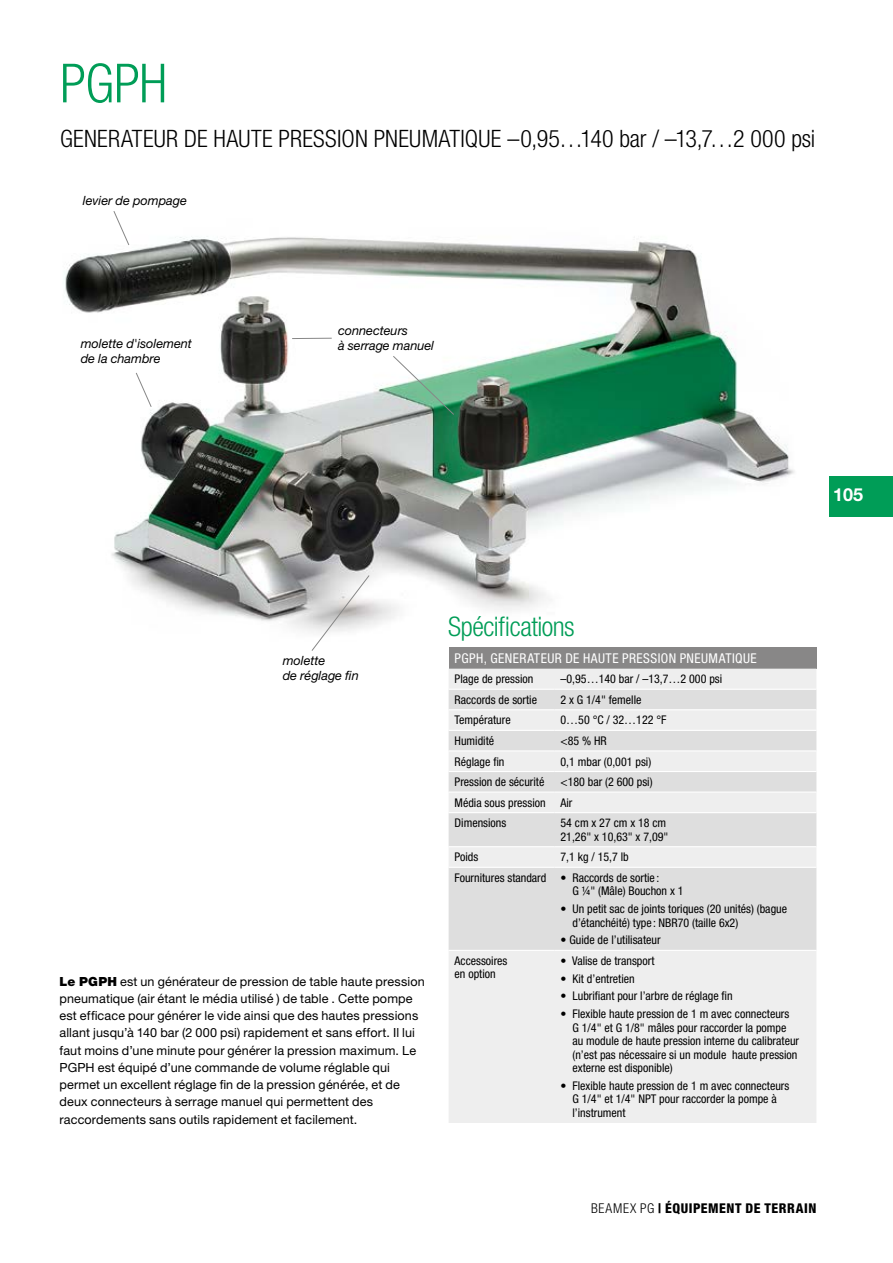
<style>
.page{position:relative;width:893px;height:1263px;background:#fff}
.page>*{position:absolute;margin:0;border:0;box-sizing:border-box;transform-origin:0 0}
.t1{font:300 condensed 54px "Helvetica Neue LT Std";color:#009d57}
.t2{font:300 condensed 27px "Helvetica Neue LT Std";letter-spacing:-.015em;color:#009d57}
.t3{font:300 condensed 24px "Helvetica Neue LT Std";letter-spacing:.01em;color:#000}
.t4{font:700 18px "Helvetica Neue LT Std";color:#fff}
.t5{font:condensed 13.5px "Helvetica Neue LT Std";letter-spacing:.03em;color:#fff}
.t6{font:800 condensed 13.5px "Helvetica Neue LT Std";letter-spacing:.04em;color:#000}
.t7{font:italic 12.75px/15px "Helvetica Neue LT Std";letter-spacing:-.005em;color:#000}
.t8{font:12.6px/17.2px "Helvetica Neue LT Std";letter-spacing:.01em;color:#000}
.t9{font:condensed 12px/13.5px "Helvetica Neue LT Std";color:#000}
.s1{font-weight:900}
.s2{font-weight:300}
</style>
<div class="page">
<img style="left:65px;top:236px;width:752px;height:433px">
<svg style="left:113px;top:211px;width:17px;height:35px"></svg>
<hr style="left:292px;top:338px;width:40px;height:1px;background:#878787">
<svg style="left:311px;top:574px;width:59px;height:78px"></svg>
<svg style="left:392px;top:355px;width:63px;height:60px"></svg>
<svg style="left:135px;top:372px;width:17px;height:36px"></svg>
<div style="left:449px;top:647px;width:367px;height:22px;background:#888787"></div>
<div style="left:449px;top:669px;width:367px;height:454px;background:#eee"></div>
<svg style="left:449px;top:690px;width:367px;height:260px;background:#e3e3e3"></svg>
<hr style="left:449px;top:689px;width:105px;height:1px;background:#fff">
<hr style="left:554px;top:689px;width:262px;height:1px;background:#fff">
<hr style="left:449px;top:730px;width:105px;height:1px;background:#fff">
<hr style="left:554px;top:730px;width:262px;height:1px;background:#fff">
<hr style="left:449px;top:771px;width:105px;height:1px;background:#fff">
<hr style="left:554px;top:771px;width:262px;height:1px;background:#fff">
<hr style="left:449px;top:812px;width:105px;height:1px;background:#fff">
<hr style="left:554px;top:812px;width:262px;height:1px;background:#fff">
<hr style="left:449px;top:867px;width:105px;height:1px;background:#fff">
<hr style="left:554px;top:867px;width:262px;height:1px;background:#fff">
<hr style="left:449px;top:709px;width:105px;height:1px;background:#fff">
<hr style="left:554px;top:709px;width:262px;height:1px;background:#fff">
<hr style="left:449px;top:750px;width:105px;height:1px;background:#fff">
<hr style="left:554px;top:750px;width:262px;height:1px;background:#fff">
<hr style="left:449px;top:791px;width:105px;height:2px;background:#fff">
<hr style="left:554px;top:791px;width:262px;height:2px;background:#fff">
<hr style="left:449px;top:846px;width:105px;height:1px;background:#fff">
<hr style="left:554px;top:846px;width:262px;height:1px;background:#fff">
<hr style="left:449px;top:950px;width:105px;height:1px;background:#fff">
<hr style="left:554px;top:950px;width:262px;height:1px;background:#fff">
<div style="left:829px;top:476px;width:64px;height:40px;background:#009d57"></div>
<h1 class="t1" style="left:60px;top:52px;width:109px">PGPH</h1>
<h3 class="t3" style="left:60px;top:125px;width:757px">GENERATEUR DE HAUTE PRESSION PNEUMATIQUE –0,95…140 bar / –13,7…2 000 psi</h3>
<p class="t7" style="left:83px;top:192px;width:105px">levier de pompage</p>
<p class="t7" style="left:81px;top:336px;width:113px">molette d'isolement de la chambre</p>
<p class="t7" style="left:338px;top:322px;width:98px">connecteurs<br>à serrage manuel</p>
<h3 class="t4" style="left:833px;top:484px;width:31px">105</h3>
<h2 class="t2" style="left:448px;top:611px;width:128px">Spécifications</h2>
<p class="t7" style="left:283px;top:653px;width:78px">molette<br>de réglage fin</p>
<p class="t5" style="left:455px;top:650px;width:304px">PGPH, GENERATEUR DE HAUTE PRESSION PNEUMATIQUE</p>
<p class="t9" style="left:455px;top:672px;width:80px">Plage de pression</p>
<p class="t9" style="left:560px;top:672px;width:163px">–0,95…140 bar / –13,7…2 000 psi</p>
<p class="t9" style="left:455px;top:693px;width:84px">Raccords de sortie</p>
<p class="t9" style="left:560px;top:693px;width:82px">2 x G 1/4" femelle</p>
<p class="t9" style="left:455px;top:713px;width:58px">Température</p>
<p class="t9" style="left:560px;top:713px;width:108px">0…50 °C / 32…122 °F</p>
<p class="t9" style="left:455px;top:734px;width:41px">Humidité</p>
<p class="t9" style="left:560px;top:734px;width:48px">&lt;85 % HR</p>
<p class="t9" style="left:455px;top:754px;width:51px">Réglage fin</p>
<p class="t9" style="left:560px;top:754px;width:92px">0,1 mbar (0,001 psi)</p>
<p class="t9" style="left:455px;top:775px;width:91px">Pression de sécurité</p>
<p class="t9" style="left:455px;top:771px;width:200px;line-height:20.5px;text-indent:106px">&lt;180 bar (2 600 psi)<br>Média sous pression Air<br>Dimensions</p>
<p class="t9" style="left:560px;top:816px;width:109px">54 cm x 27 cm x 18 cm<br>21,26" x 10,63" x 7,09"</p>
<p class="t8" style="left:60px;top:972px;width:367px"><span class="s1">Le PGPH</span> est un générateur de pression de table haute pression pneumatique (air étant le média utilisé ) de table . Cette pompe est efficace pour générer le vide ainsi que des hautes pressions allant jusqu’à 140 bar (2 000 psi) rapidement et sans effort. Il lui faut moins d’une minute pour générer la pression maximum. Le PGPH est équipé d’une commande de volume réglable qui permet un excellent réglage fin de la pression générée, et de deux connecteurs à serrage manuel qui permettent des raccordements sans outils rapidement et facilement.</p>
<p class="t9" style="left:455px;top:847px;width:206px;line-height:20.5px;text-indent:106px">7,1 kg / 15,7 lb<br>Fournitures standard • Raccords de sortie :</p>
<p class="t9" style="left:572px;top:884px;width:113px">G ¼" (Mâle) Bouchon x 1</p>
<p class="t9" style="left:572px;top:902px;width:216px;text-indent:-12px">• Un petit sac de joints toriques (20 unités) (bague d’étanchéité) type : NBR70 (taille 6x2)</p>
<p class="t9" style="left:560px;top:933px;width:102px">• Guide de l’utilisateur</p>
<p class="t9" style="left:455px;top:954px;width:54px">Accessoires en option</p>
<p class="t9" style="left:560px;top:954px;width:95px">• Valise de transport</p>
<p class="t9" style="left:455px;top:850px;width:25px">Poids</p>
<p class="t9" style="left:560px;top:971px;width:76px">• Kit d’entretien</p>
<p class="t9" style="left:560px;top:989px;width:174px">• Lubrifiant pour l’arbre de réglage fin</p>
<p class="t9" style="left:572px;top:1007px;width:228px;text-indent:-12px">• Flexible haute pression de 1 m avec connecteurs<br>G 1/4" et G 1/8" mâles pour raccorder la pompe au module de haute pression interne du calibrateur (n’est pas nécessaire si un module haute pression externe est disponible)</p>
<p class="t9" style="left:572px;top:1079px;width:218px;text-indent:-12px">• Flexible haute pression de 1 m avec connecteurs<br>G 1/4" et 1/4" NPT pour raccorder la pompe à l’instrument</p>
<p class="t6" style="left:591px;top:1200px;width:227px"><span class="s2">BEAMEX PG</span> | ÉQUIPEMENT DE TERRAIN</p>
</div>
